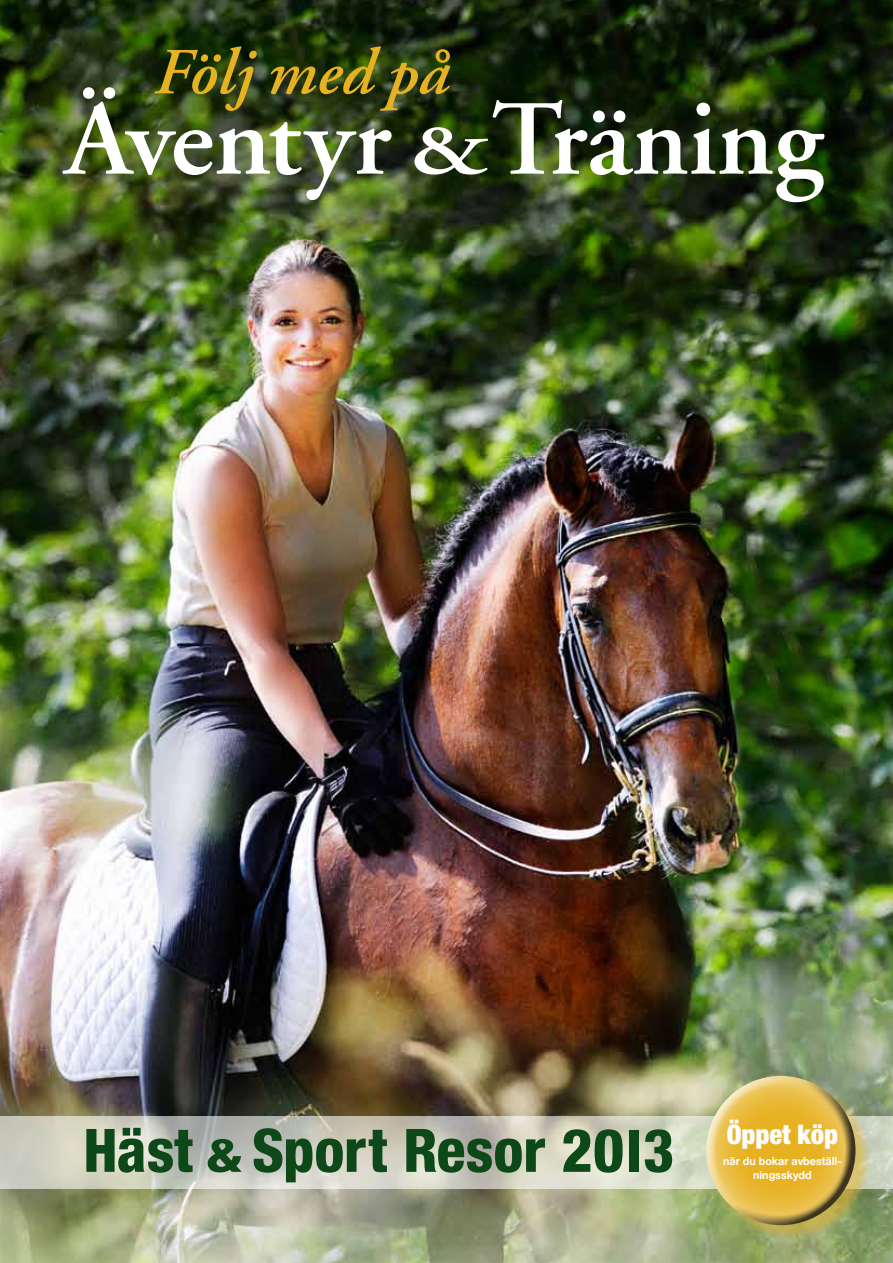
<style>
.page{position:relative;width:893px;height:1263px;background:#fff}
.page>*{position:absolute;margin:0;border:0;box-sizing:border-box;transform-origin:0 0}
.t1{font:600 106.5px "Adobe Garamond";color:#fff}
.t2{font:italic 600 65.55px "Adobe Garamond";color:#e7b222}
.t3{font:800 condensed 60px "Helvetica Neue";color:#0d4819}
.t4{font:900 condensed 27px "Helvetica Neue";color:#fff}
.t5{font:700 11.1px/13.5px "Helvetica Neue";color:#fff;text-align:center}
.s1{font-size:72.45px}
.s2{font-size:45.6px}
.s3{font-size:58.5px}
</style>
<div class="page">
<img style="left:0;top:0;width:893px;height:1263px">
<svg style="left:0;top:1116px;width:893px;height:72px;background:#cecec0"></svg>
<div style="left:707px;top:1077px;width:166px;height:165px;background:#e7b222;opacity:.51"></div>
<div style="left:704px;top:1074px;width:118px;height:148px;background:#fff;opacity:.75"></div>
<div style="left:729px;top:1076px;width:128px;height:149px;background:#000;opacity:.75"></div>
<h2 class="t2" style="left:154px;top:36px;width:297px">Följ med på</h2>
<h1 class="t1" style="left:66px;top:81px;width:759px">Äventyr <span class="s1">&amp;</span> Träning</h1>
<h3 class="t3" style="left:83px;top:1113px;width:592px">Häst <span class="s2">&amp;</span> Sport Resor 20<span class="s3">I</span>3</h3>
<h3 class="t4" style="left:727px;top:1118px;width:113px">Öppet köp</h3>
<p class="t5" style="left:723px;top:1154px;width:120px">när du bokar avbeställ&shy;ningsskydd</p>
</div>
